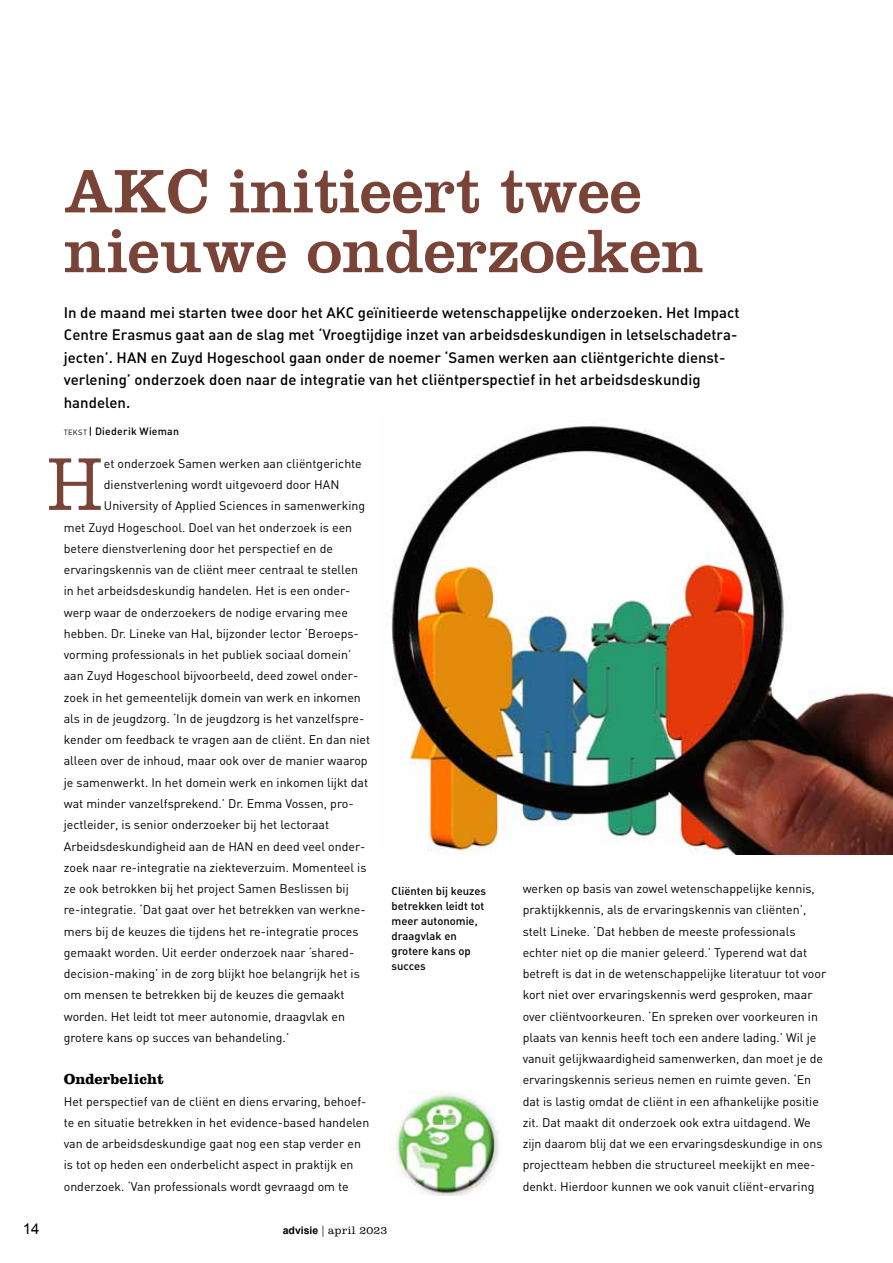
<style>
.page{position:relative;width:893px;height:1263px;background:#fff}
.page>*{position:absolute;margin:0;border:0;box-sizing:border-box;transform-origin:0 0}
.t1{font:300 77.55px "Clarendon LT Std";color:#7a4338;scale:.84 1}
.t2{font:63.75px/59.8px "Clarendon LT Std";color:#7a4338}
.t3{font:15px/22.5px "DIN Medium Alternate";color:#000}
.t4{font:700 15px "Clarendon LT Std";color:#000}
.t5{font:15px "Arial";color:#000}
.t6{font:12.3px/21.3px "DIN";color:#000}
.t7{font:11.25px/15px "DIN Medium Alternate";color:#000}
.t8{font:300 11.25px "Clarendon LT Std";letter-spacing:.02em;color:#000}
.t9{font:10.5px "DIN Medium Alternate";letter-spacing:.02em;color:#000}
.s1{font-family:"DIN";font-size:7.5px}
.s2{font-family:"Arial";font-weight:700;font-size:10.5px}
</style>
<div class="page">
<img style="left:391px;top:426px;width:502px;height:429px">
<img style="left:393px;top:1091px;width:106px;height:104px">
<h2 class="t2" style="left:64px;top:161px;width:641px">AKC initieert twee nieuwe onderzoeken</h2>
<p class="t3" style="left:64px;top:300px;width:677px">In de maand mei starten twee door het AKC geïnitieerde wetenschappelijke onderzoeken. Het Impact Centre Erasmus gaat aan de slag met ‘Vroegtijdige inzet van arbeidsdeskundigen in letselschadetra&shy;jecten’. HAN en Zuyd Hogeschool gaan onder de noemer ‘Samen werken aan cliëntgerichte dienst&shy;verlening’ onderzoek doen naar de integratie van het cliëntperspectief in het arbeidsdeskundig handelen.</p>
<p class="t9" style="left:64px;top:424px;width:117px"><span class="s1">TEKST</span> | Diederik Wieman</p>
<h1 class="t1" style="left:48px;top:439px;width:66px">H</h1>
<p class="t6" style="left:104px;top:452px;width:259px">et onderzoek Samen werken aan cliëntgerichte</p>
<p class="t6" style="left:104px;top:474px;width:237px">dienstverlening wordt uitgevoerd door HAN</p>
<p class="t6" style="left:104px;top:495px;width:263px">University of Applied Sciences in samenwerking</p>
<p class="t6" style="left:64px;top:516px;width:290px">met Zuyd Hogeschool. Doel van het onderzoek is een</p>
<p class="t6" style="left:64px;top:537px;width:271px">betere dienstverlening door het perspectief en de</p>
<p class="t6" style="left:64px;top:559px;width:296px">ervaringskennis van de cliënt meer centraal te stellen</p>
<p class="t6" style="left:64px;top:580px;width:288px">in het arbeidsdeskundig handelen. Het is een onder-</p>
<p class="t6" style="left:64px;top:601px;width:286px">werp waar de onderzoekers de nodige ervaring mee</p>
<p class="t6" style="left:64px;top:622px;width:297px">hebben. Dr. Lineke van Hal, bijzonder lector ‘Beroeps-</p>
<p class="t6" style="left:64px;top:644px;width:289px">vorming professionals in het publiek sociaal domein’</p>
<p class="t6" style="left:64px;top:665px;width:296px">aan Zuyd Hogeschool bijvoorbeeld, deed zowel onder-</p>
<p class="t6" style="left:64px;top:686px;width:299px">zoek in het gemeentelijk domein van werk en inkomen</p>
<p class="t6" style="left:64px;top:708px;width:302px">als in de jeugdzorg. ‘In de jeugdzorg is het vanzelfspre-</p>
<p class="t6" style="left:64px;top:729px;width:308px">kender om feedback te vragen aan de cliënt. En dan niet</p>
<p class="t6" style="left:64px;top:750px;width:305px">alleen over de inhoud, maar ook over de manier waarop</p>
<p class="t6" style="left:64px;top:771px;width:306px">je samenwerkt. In het domein werk en inkomen lijkt dat</p>
<p class="t6" style="left:64px;top:793px;width:291px">wat minder vanzelfsprekend.’ Dr. Emma Vossen, pro-</p>
<p class="t6" style="left:64px;top:814px;width:267px">jectleider, is senior onderzoeker bij het lectoraat</p>
<p class="t6" style="left:64px;top:835px;width:303px">Arbeidsdeskundigheid aan de HAN en deed veel onder-</p>
<p class="t6" style="left:64px;top:856px;width:304px">zoek naar re-integratie na ziekteverzuim. Momenteel is</p>
<p class="t6" style="left:64px;top:878px;width:287px">ze ook betrokken bij het project Samen Beslissen bij</p>
<p class="t6" style="left:64px;top:899px;width:303px">re-integratie. ‘Dat gaat over het betrekken van werkne-</p>
<p class="t6" style="left:64px;top:920px;width:296px">mers bij de keuzes die tijdens het re-integratie proces</p>
<p class="t6" style="left:64px;top:941px;width:292px">gemaakt worden. Uit eerder onderzoek naar ‘shared-</p>
<p class="t6" style="left:64px;top:963px;width:298px">decision-making’ in de zorg blijkt hoe belangrijk het is</p>
<p class="t6" style="left:64px;top:984px;width:282px">om mensen te betrekken bij de keuzes die gemaakt</p>
<p class="t6" style="left:64px;top:1005px;width:283px">worden. Het leidt tot meer autonomie, draagvlak en</p>
<p class="t6" style="left:64px;top:1026px;width:227px">grotere kans op succes van behandeling.’</p>
<p class="t4" style="left:64px;top:1070px;width:102px">Onderbelicht</p>
<p class="t6" style="left:64px;top:1090px;width:307px">Het perspectief van de cliënt en diens ervaring, behoef&shy;te en situatie betrekken in het evidence-based handelen van de arbeidsdeskundige gaat nog een stap verder en is tot op heden een onderbelicht aspect in praktijk en onderzoek. ‘Van professionals wordt gevraagd om te</p>
<p class="t7" style="left:392px;top:883px;width:96px">Cliënten bij keuzes betrekken leidt tot meer autonomie, draagvlak en grotere kans op succes</p>
<p class="t5" style="left:23px;top:1221px;width:18px">14</p>
<p class="t8" style="left:283px;top:1223px;width:106px"><span class="s2">advisie</span> | april 2023</p>
<p class="t6" style="left:523px;top:878px;width:305px">werken op basis van zowel wetenschappelijke kennis, praktijkkennis, als de ervaringskennis van cliënten’, stelt Lineke. ‘Dat hebben de meeste professionals echter niet op die manier geleerd.’ Typerend wat dat betreft is dat in de wetenschappelijke literatuur tot voor kort niet over ervaringskennis werd gesproken, maar over cliëntvoorkeuren. ‘En spreken over voorkeuren in plaats van kennis heeft toch een andere lading.’ Wil je vanuit gelijkwaardigheid samenwerken, dan moet je de ervaringskennis serieus nemen en ruimte geven. ‘En dat is lastig omdat de cliënt in een afhankelijke positie zit. Dat maakt dit onderzoek ook extra uitdagend. We zijn daarom blij dat we een ervaringsdeskundige in ons projectteam hebben die structureel meekijkt en mee&shy;denkt. Hierdoor kunnen we ook vanuit cliënt-ervaring</p>
</div>
